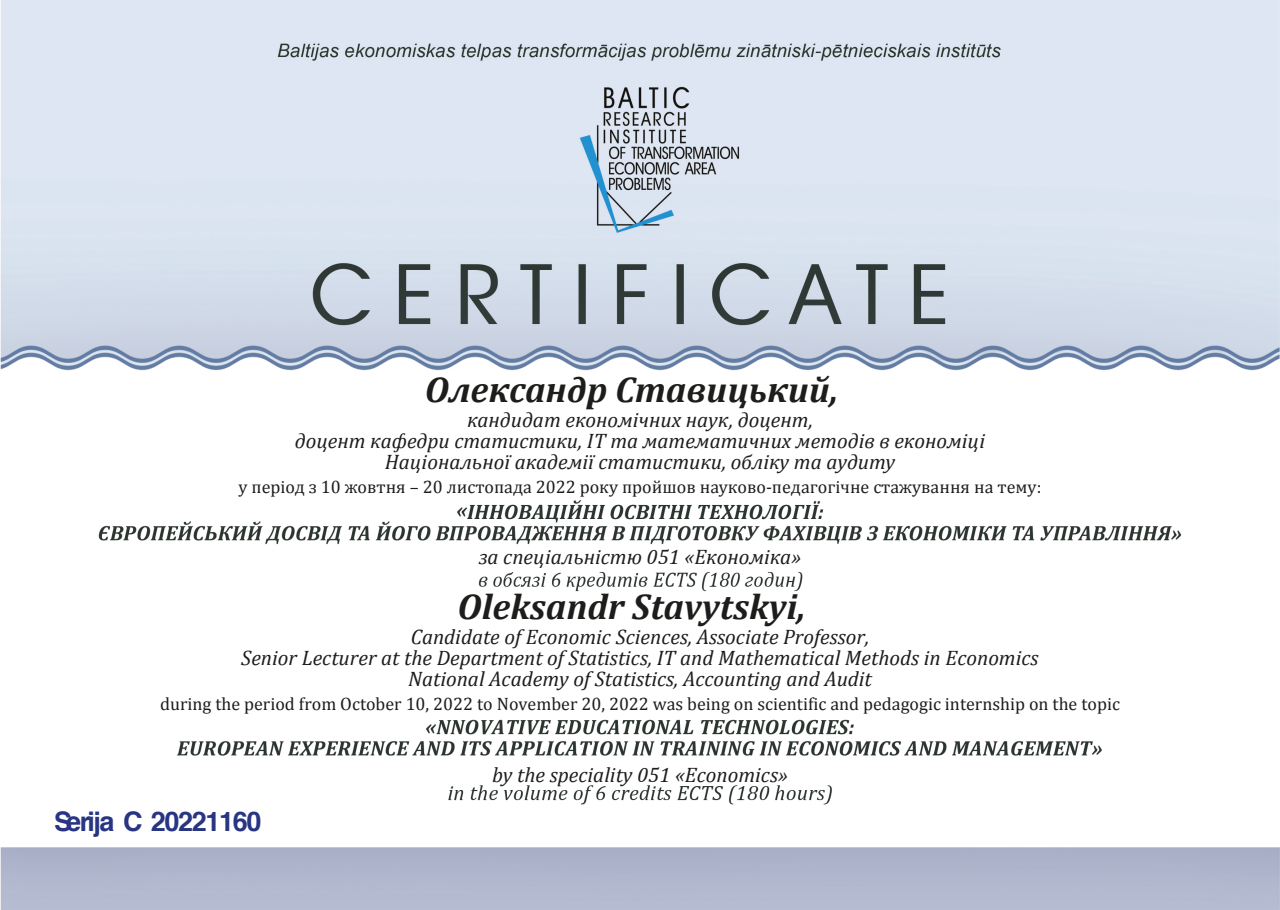
<style>
.page{position:relative;width:1280px;height:910px;background:#fff}
.page>*{position:absolute;margin:0;border:0;box-sizing:border-box;transform-origin:0 0}
.t1{font:italic 700 36px "Cambria";color:#1d1d1b}
.t2{font:700 27px "Helvetica";letter-spacing:-.05em;color:#283583}
.t3{font:italic 21px/21px "Cambria";color:#1d1d1b;text-align:center}
.t4{font:18px "Cambria";color:#1d1d1b}
</style>
<div class="page">
<img style="left:0;top:0;width:1280px;height:910px">
<h1 class="t1" style="left:425px;top:368px;width:415px">Олександр Ставицький,</h1>
<p class="t3" style="left:295px;top:409px;width:692px">кандидат економічних наук, доцент,<br>доцент кафедри статистики, IT та математичних методів в економіці<br>Національної академії статистики, обліку та аудиту</p>
<p class="t4" style="left:239px;top:476px;width:804px">у період з 10 жовтня – 20 листопада 2022 року пройшов науково-педагогічне стажування на тему:</p>
<p class="t3" style="left:479px;top:546px;width:324px">за спеціальністю 051 «Економіка»</p>
<h1 class="t1" style="left:458px;top:585px;width:349px">Oleksandr Stavytskyi,</h1>
<p class="t3" style="left:241px;top:626px;width:799px">Candidate of Economic Sciences, Associate Professor,<br>Senior Lecturer at the Department of Statistics, IT and Mathematical Methods in Economics<br>National Academy of Statistics, Accounting and Audit</p>
<p class="t4" style="left:160px;top:693px;width:961px">during the period from October 10, 2022 to November 20, 2022 was being on scientific and pedagogic internship on the topic</p>
<p class="t2" style="left:54px;top:810px;width:209px">Serija C 20221160</p>
<p class="t3" style="left:492px;top:764px;width:297px">by the speciality 051 «Economics»</p>
</div>
